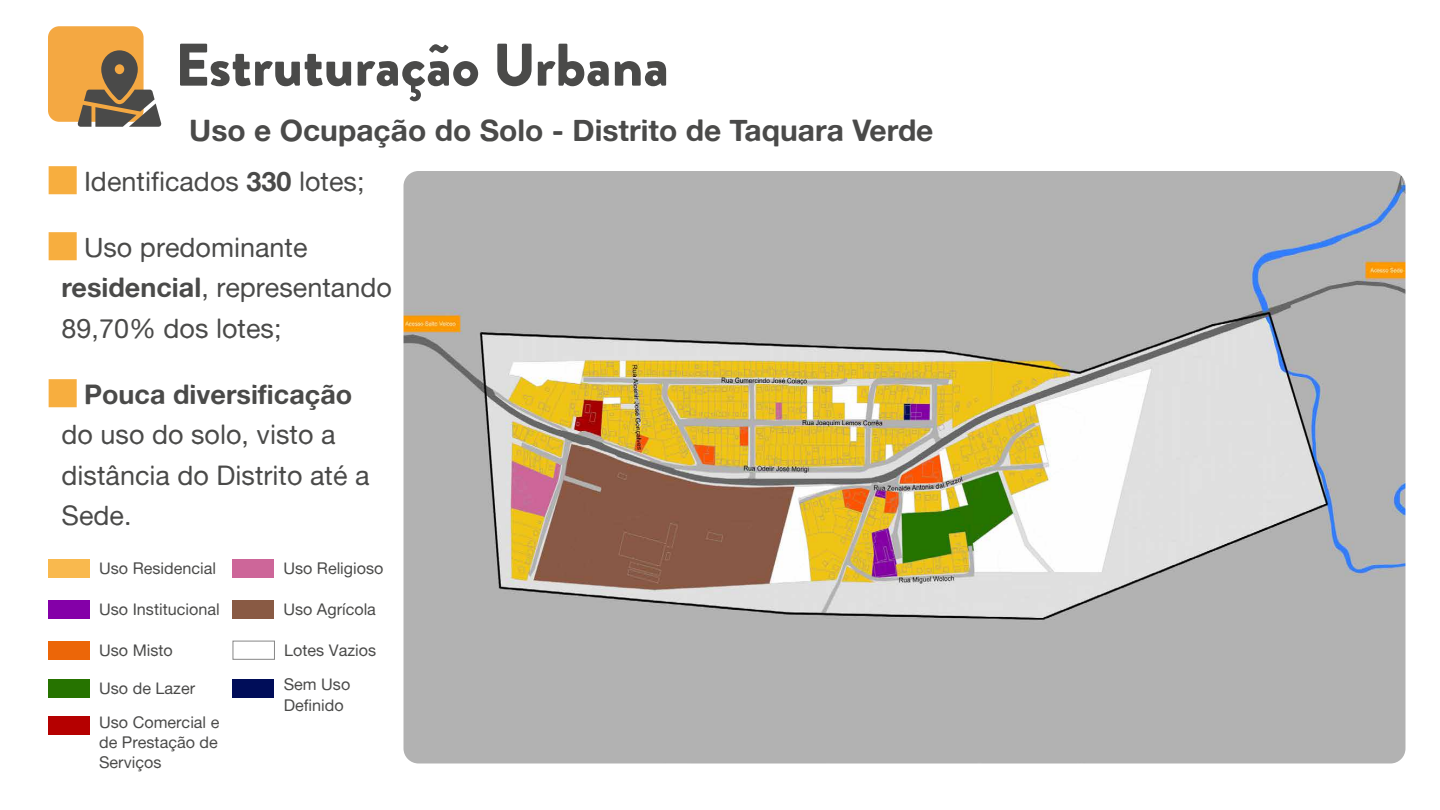
<style>
.page{position:relative;width:1440px;height:810px;background:#fff}
.page>*{position:absolute;margin:0;border:0;box-sizing:border-box;transform-origin:0 0}
.t1{font:900 60px "Brandon Grotesque";color:#4a4a49}
.t2{font:30px "Alte Haas Grotesk Bold";color:#4a4a49}
.t3{font:27px/40.5px "Alte Haas Grotesk";color:#4a4a49}
.t4{font:27px "Alte Haas Grotesk Bold";color:#4a4a49}
.t5{font:16.2px/20.2px "Alte Haas Grotesk";color:#4a4a49;text-align:justify}
.s1{font-family:"Alte Haas Grotesk Bold"}
</style>
<div class="page">
<div style="left:48px;top:26px;width:96px;height:96px;background:#f4a842;border-radius:11px"></div>
<svg style="left:78px;top:50px;width:83px;height:77px"></svg>
<div style="left:48px;top:642px;width:42px;height:18px;background:#ec6608"></div>
<div style="left:48px;top:600px;width:42px;height:19px;background:#8400a8"></div>
<div style="left:48px;top:716px;width:42px;height:18px;background:#b50000"></div>
<div style="left:48px;top:559px;width:42px;height:18px;background:#f9b94e"></div>
<div style="left:232px;top:600px;width:42px;height:19px;background:#895a44"></div>
<div style="left:48px;top:679px;width:42px;height:18px;background:#267300"></div>
<div style="left:232px;top:559px;width:42px;height:18px;background:#cd6699"></div>
<img style="left:404px;top:171px;width:1002px;height:593px">
<div style="left:233px;top:641px;width:42px;height:19px;background:#fff;border:1px solid #878787"></div>
<div style="left:233px;top:679px;width:41px;height:18px;background:#000d59"></div>
<h1 class="t1" style="left:175px;top:22px;width:496px">Estruturação Urbana</h1>
<h2 class="t2" style="left:189px;top:112px;width:746px">Uso e Ocupação do Solo - Distrito de Taquara Verde</h2>
<h3 class="t3" style="left:84px;top:160px;width:282px">Identificados <span class="s1">330</span> lotes;</h3>
<h3 class="t3" style="left:62px;top:226px;width:332px;text-indent:22px">Uso predominante <span class="s1">residencial</span>, representando<br>89,70% dos lotes;</h3>
<h3 class="t4" style="left:84px;top:377px;width:270px">Pouca diversificação</h3>
<h3 class="t3" style="left:62px;top:414px;width:310px">do uso do solo, visto a distância do Distrito até a<br>Sede.</h3>
<p class="t5" style="left:99px;top:558px;width:118px">Uso Residencial</p>
<p class="t5" style="left:283px;top:558px;width:102px">Uso Religioso</p>
<p class="t5" style="left:99px;top:599px;width:122px">Uso Institucional</p>
<p class="t5" style="left:283px;top:599px;width:94px">Uso Agrícola</p>
<p class="t5" style="left:99px;top:640px;width:75px">Uso Misto</p>
<p class="t5" style="left:284px;top:640px;width:94px">Lotes Vazios</p>
<p class="t5" style="left:99px;top:678px;width:97px">Uso de Lazer</p>
<p class="t5" style="left:284px;top:674px;width:68px">Sem Uso<br>Definido</p>
<p class="t5" style="left:99px;top:712px;width:122px">Uso Comercial e de Prestação de Serviços</p>
</div>
